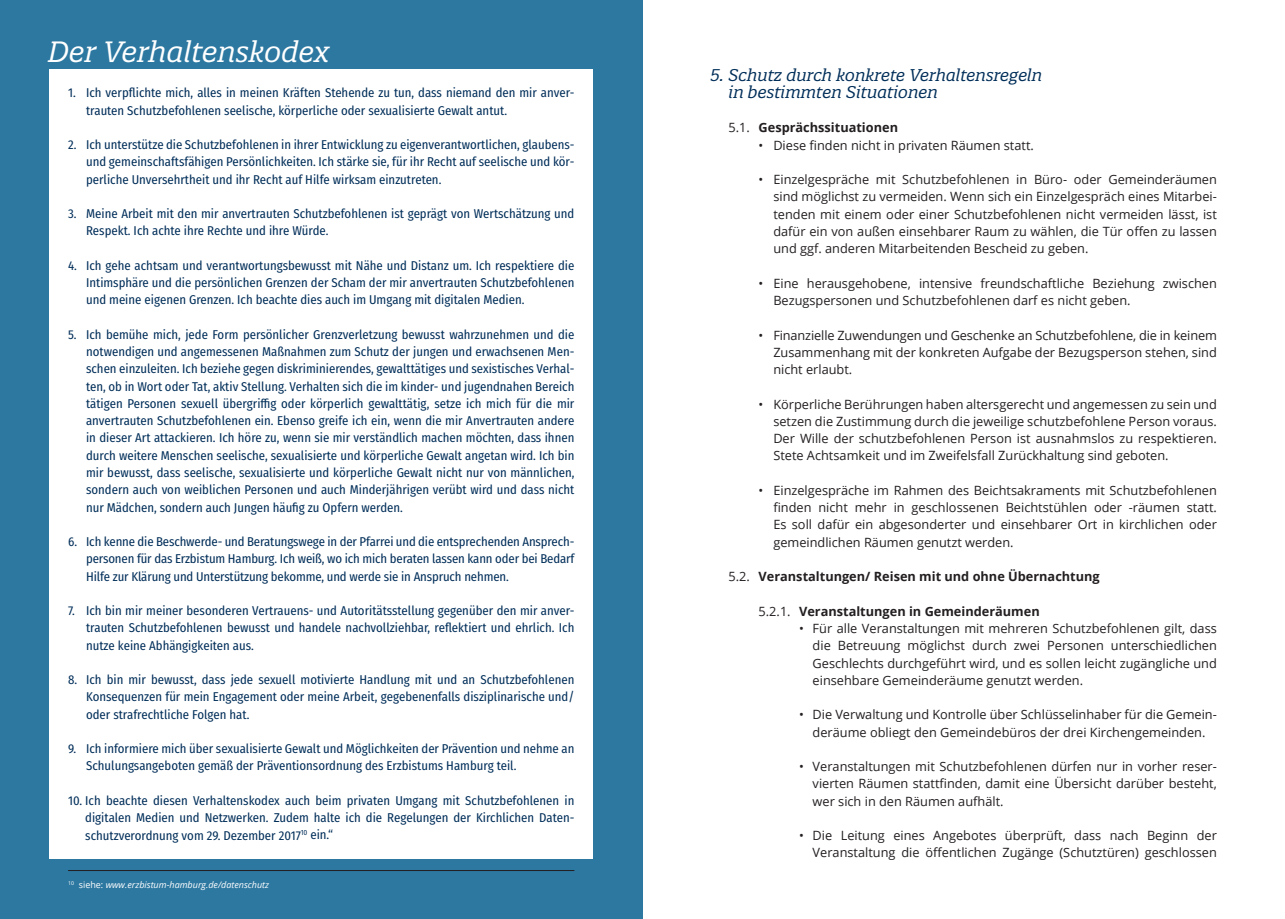
<style>
.page{position:relative;width:1285px;height:919px;background:#fff}
.page>*{position:absolute;margin:0;border:0;box-sizing:border-box;transform-origin:0 0}
.t1{font:italic 28.5px "Quatro Slab";color:#fff}
.t2{font:italic 16.5px/17.2px "Quatro Slab";color:#002e59}
.t3{font:12.75px/17.2px "Fira Sans Condensed";color:#002e59;text-align:justify}
.t4{font:12.75px/17.2px "Open Sans";color:#231f20;text-align:justify}
.t5{font:700 12.75px "Open Sans";color:#231f20}
.t6{font:italic 9px "Open Sans";color:#fff}
.s1{font-style:normal}
.s2{font-weight:400}
</style>
<div class="page">
<div style="left:0;top:0;width:642px;height:918px;background:#2d78a1"></div>
<div style="left:49px;top:69px;width:543px;height:789px;background:#fff"></div>
<hr style="left:68px;top:870px;width:506px;height:1px;background:#231f20">
<h1 class="t1" style="left:48px;top:34px;width:283px">Der Verhaltenskodex</h1>
<p class="t3" style="left:86px;top:84px;width:489px;text-indent:-18px">1. Ich verpflichte mich, alles in meinen Kräften Stehende zu tun, dass niemand den mir anver&shy;trauten Schutzbefohlenen seelische, körperliche oder sexualisierte Gewalt antut.</p>
<p class="t3" style="left:86px;top:136px;width:490px;text-indent:-18px">2. Ich unterstütze die Schutzbefohlenen in ihrer Entwicklung zu eigenverantwortlichen, glaubens&shy;und gemeinschaftsfähigen Persönlichkeiten. Ich stärke sie, für ihr Recht auf seelische und kör&shy;perliche Unversehrtheit und ihr Recht auf Hilfe wirksam einzutreten.</p>
<p class="t3" style="left:86px;top:205px;width:489px;text-indent:-18px">3. Meine Arbeit mit den mir anvertrauten Schutzbefohlenen ist geprägt von Wertschätzung und<br>Respekt. Ich achte ihre Rechte und ihre Würde.</p>
<p class="t3" style="left:86px;top:256px;width:490px;text-indent:-18px">4. Ich gehe achtsam und verantwortungsbewusst mit Nähe und Distanz um. Ich respektiere die Intimsphäre und die persönlichen Grenzen der Scham der mir anvertrauten Schutzbefohlenen und meine eigenen Grenzen. Ich beachte dies auch im Umgang mit digitalen Medien.</p>
<p class="t3" style="left:86px;top:325px;width:490px;text-indent:-18px">5. Ich bemühe mich, jede Form persönlicher Grenzverletzung bewusst wahrzunehmen und die notwendigen und angemessenen Maßnahmen zum Schutz der jungen und erwachsenen Men&shy;schen einzuleiten. Ich beziehe gegen diskriminierendes, gewalttätiges und sexistisches Verhal&shy;ten, ob in Wort oder Tat, aktiv Stellung. Verhalten sich die im kinder- und jugendnahen Bereich tätigen Personen sexuell übergriffig oder körperlich gewalttätig, setze ich mich für die mir anvertrauten Schutzbefohlenen ein. Ebenso greife ich ein, wenn die mir Anvertrauten andere in dieser Art attackieren. Ich höre zu, wenn sie mir verständlich machen möchten, dass ihnen durch weitere Menschen seelische, sexualisierte und körperliche Gewalt angetan wird. Ich bin mir bewusst, dass seelische, sexualisierte und körperliche Gewalt nicht nur von männlichen, sondern auch von weiblichen Personen und auch Minderjährigen verübt wird und dass nicht nur Mädchen, sondern auch Jungen häufig zu Opfern werden.</p>
<p class="t3" style="left:86px;top:532px;width:489px;text-indent:-18px">6. Ich kenne die Beschwerde- und Beratungswege in der Pfarrei und die entsprechenden Ansprech&shy;personen für das Erzbistum Hamburg. Ich weiß, wo ich mich beraten lassen kann oder bei Bedarf Hilfe zur Klärung und Unterstützung bekomme, und werde sie in Anspruch nehmen.</p>
<p class="t3" style="left:86px;top:601px;width:489px;text-indent:-18px">7. Ich bin mir meiner besonderen Vertrauens- und Autoritätsstellung gegenüber den mir anver&shy;trauten Schutzbefohlenen bewusst und handele nachvollziehbar, reflektiert und ehrlich. Ich nutze keine Abhängigkeiten aus.</p>
<p class="t3" style="left:86px;top:670px;width:489px;text-indent:-18px">8. Ich bin mir bewusst, dass jede sexuell motivierte Handlung mit und an Schutzbefohlenen Konsequenzen für mein Engagement oder meine Arbeit, gegebenenfalls disziplinarische und/ oder strafrechtliche Folgen hat.</p>
<p class="t3" style="left:86px;top:739px;width:490px;text-indent:-18px">9. Ich informiere mich über sexualisierte Gewalt und Möglichkeiten der Prävention und nehme an<br>Schulungsangeboten gemäß der Präventionsordnung des Erzbistums Hamburg teil.</p>
<p class="t3" style="left:85px;top:791px;width:490px;text-indent:-17px">10. Ich beachte diesen Verhaltenskodex auch beim privaten Umgang mit Schutzbefohlenen in digitalen Medien und Netzwerken. Zudem halte ich die Regelungen der Kirchlichen Daten&shy;schutzverordnung vom 29. Dezember 2017<sup>10</sup> ein.“</p>
<p class="t6" style="left:68px;top:878px;width:203px"><sup>10</sup> <span class="s1">siehe:</span> www.erzbistum-hamburg.de/datenschutz</p>
<p class="t2" style="left:728px;top:66px;width:315px;text-indent:-18px">5. Schutz durch konkrete Verhaltensregeln in bestimmten Situationen</p>
<p class="t5" style="left:728px;top:119px;width:171px"><span class="s2">5.1.</span> Gesprächssituationen</p>
<p class="t4" style="left:758px;top:136px;width:277px">• Diese finden nicht in privaten Räumen statt.</p>
<p class="t4" style="left:773px;top:171px;width:445px;text-indent:-15px">• Einzelgespräche mit Schutzbefohlenen in Büro- oder Gemeinderäumen sind möglichst zu vermeiden. Wenn sich ein Einzelgespräch eines Mitarbei&shy;tenden mit einem oder einer Schutzbefohlenen nicht vermeiden lässt, ist dafür ein von außen einsehbarer Raum zu wählen, die Tür offen zu lassen und ggf. anderen Mitarbeitenden Bescheid zu geben.</p>
<p class="t4" style="left:773px;top:274px;width:445px;text-indent:-15px">• Eine herausgehobene, intensive freundschaftliche Beziehung zwischen<br>Bezugspersonen und Schutzbefohlenen darf es nicht geben.</p>
<p class="t4" style="left:773px;top:326px;width:445px;text-indent:-15px">• Finanzielle Zuwendungen und Geschenke an Schutzbefohlene, die in keinem Zusammenhang mit der konkreten Aufgabe der Bezugsperson stehen, sind nicht erlaubt.</p>
<p class="t4" style="left:773px;top:395px;width:445px;text-indent:-15px">• Körperliche Berührungen haben altersgerecht und angemessen zu sein und setzen die Zustimmung durch die jeweilige schutzbefohlene Person voraus.<br>Der Wille der schutzbefohlenen Person ist ausnahmslos zu respektieren.<br>Stete Achtsamkeit und im Zweifelsfall Zurückhaltung sind geboten.</p>
<p class="t4" style="left:773px;top:481px;width:445px;text-indent:-15px">• Einzelgespräche im Rahmen des Beichtsakraments mit Schutzbefohlenen finden nicht mehr in geschlossenen Beichtstühlen oder -räumen statt.<br>Es soll dafür ein abgesonderter und einsehbarer Ort in kirchlichen oder gemeindlichen Räumen genutzt werden.</p>
<p class="t5" style="left:728px;top:567px;width:372px"><span class="s2">5.2.</span> Veranstaltungen/ Reisen mit und ohne Übernachtung</p>
<p class="t5" style="left:758px;top:602px;width:282px"><span class="s2">5.2.1.</span> Veranstaltungen in Gemeinderäumen</p>
<p class="t4" style="left:812px;top:619px;width:406px;text-indent:-14px">• Für alle Veranstaltungen mit mehreren Schutzbefohlenen gilt, dass die Betreuung möglichst durch zwei Personen unterschiedlichen Geschlechts durchgeführt wird, und es sollen leicht zugängliche und einsehbare Gemeinderäume genutzt werden.</p>
<p class="t4" style="left:799px;top:705px;width:419px;text-align:center">• Die Verwaltung und Kontrolle über Schlüsselinhaber für die Gemein&shy;deräume obliegt den Gemeindebüros der drei Kirchengemeinden.</p>
<p class="t4" style="left:812px;top:757px;width:405px;text-indent:-14px">• Veranstaltungen mit Schutzbefohlenen dürfen nur in vorher reser&shy;vierten Räumen stattfinden, damit eine Übersicht darüber besteht, wer sich in den Räumen aufhält.</p>
<p class="t4" style="left:799px;top:826px;width:419px;text-align:right">• Die Leitung eines Angebotes überprüft, dass nach Beginn der<br>Veranstaltung die öffentlichen Zugänge (Schutztüren) geschlossen</p>
</div>
